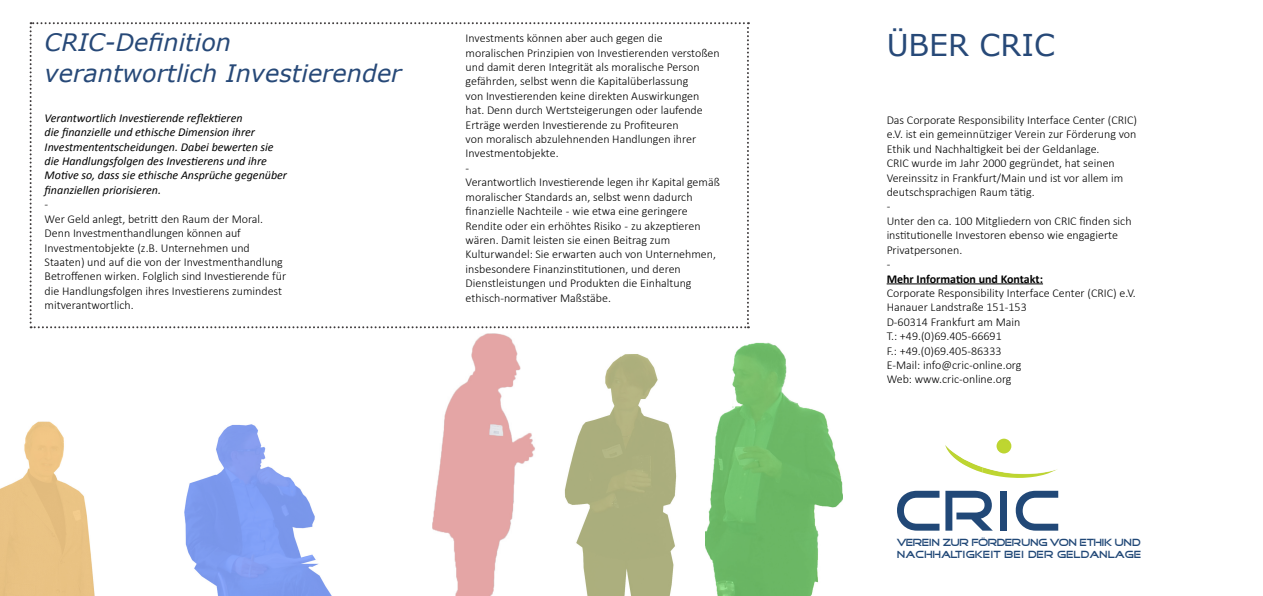
<style>
.page{position:relative;width:1263px;height:596px;background:#fff}
.page>*{position:absolute;margin:0;border:0;box-sizing:border-box;transform-origin:0 0}
.t1{font:58.3px "Good Times";color:#214877}
.t2{font:30px "Verdana";color:#274978}
.t3{font:italic 24px/30px "Verdana";color:#274978}
.t4{font:300 12px/14.4px "Calibri";color:#000}
.t5{font:italic 12px/14.4px "Calibri";color:#000}
.t6{font:700 12px "Calibri";color:#000}
.t7{font:italic 300 12px "Calibri";color:#000}
.t8{font:10.5px/12.6px "Good Times";color:#214877}
</style>
<div class="page">
<img style="left:0;top:421px;width:95px;height:174px">
<img style="left:184px;top:424px;width:147px;height:171px">
<img style="left:705px;top:326px;width:137px;height:269px">
<img style="left:539px;top:328px;width:154px;height:267px">
<img style="left:432px;top:333px;width:103px;height:262px">
<svg style="left:30px;top:22px;width:719px;height:306px"></svg>
<hr style="left:887px;top:283px;width:156px;height:1px;background:#000">
<img style="left:996px;top:438px;width:15px;height:15px;border-radius:7px">
<img style="left:945px;top:445px;width:37px;height:27px">
<img style="left:982px;top:467px;width:75px;height:10px">
<h3 class="t3" style="left:45px;top:27px;width:358px">CRIC-Definition verantwortlich Investierender</h3>
<p class="t5" style="left:45px;top:110px;width:244px">Verantwortlich Investierende reflektieren<br>die finanzielle und ethische Dimension ihrer Investmententscheidungen. Dabei bewerten sie die Handlungsfolgen des Investierens und ihre Motive so, dass sie ethische Ansprüche gegenüber finanziellen priorisieren.</p>
<p class="t7" style="left:45px;top:197px;width:5px">-</p>
<p class="t4" style="left:45px;top:211px;width:243px">Wer Geld anlegt, betritt den Raum der Moral.<br>Denn Investmenthandlungen können auf Investmentobjekte (z.B. Unternehmen und Staaten) und auf die von der Investmenthandlung Betroffenen wirken. Folglich sind Investierende für die Handlungsfolgen ihres Investierens zumindest mitverantwortlich.</p>
<p class="t4" style="left:466px;top:31px;width:256px">Investments können aber auch gegen die moralischen Prinzipien von Investierenden verstoßen und damit deren Integrität als moralische Person gefährden, selbst wenn die Kapitalüberlassung<br>von Investierenden keine direkten Auswirkungen hat. Denn durch Wertsteigerungen oder laufende Erträge werden Investierende zu Profiteuren<br>von moralisch abzulehnenden Handlungen ihrer Investmentobjekte.<br>-<br>Verantwortlich Investierende legen ihr Kapital gemäß moralischer Standards an, selbst wenn dadurch finanzielle Nachteile - wie etwa eine geringere Rendite oder ein erhöhtes Risiko - zu akzeptieren wären. Damit leisten sie einen Beitrag zum Kulturwandel: Sie erwarten auch von Unternehmen, insbesondere Finanzinstitutionen, und deren Dienstleistungen und Produkten die Einhaltung ethisch-normativer Maßstäbe.</p>
<h2 class="t2" style="left:887px;top:24px;width:170px">ÜBER CRIC</h2>
<p class="t4" style="left:887px;top:113px;width:252px">Das Corporate Responsibility Interface Center (CRIC) e.V. ist ein gemeinnütziger Verein zur Förderung von Ethik und Nachhaltigkeit bei der Geldanlage.<br>CRIC wurde im Jahr 2000 gegründet, hat seinen Vereinssitz in Frankfurt/Main und ist vor allem im deutschsprachigen Raum tätig.<br>-<br>Unter den ca. 100 Mitgliedern von CRIC finden sich institutionelle Investoren ebenso wie engagierte Privatpersonen.<br>-</p>
<p class="t6" style="left:887px;top:271px;width:158px">Mehr Information und Kontakt:</p>
<p class="t4" style="left:887px;top:285px;width:251px">Corporate Responsibility Interface Center (CRIC) e.V.<br>Hanauer Landstraße 151-153<br>D-60314 Frankfurt am Main<br>T.: +49.(0)69.405-66691<br>F.: +49.(0)69.405-86333<br>E-Mail: info@cric-online.org<br>Web: www.cric-online.org</p>
<h1 class="t1" style="left:894px;top:483px;width:168px">CRIC</h1>
<p class="t8" style="left:897px;top:536px;width:246px">VEREIN ZUR FÖRDERUNG VON ETHIK UND<br>NACHHALTIGKEIT BEI DER GELDANLAGE</p>
</div>
